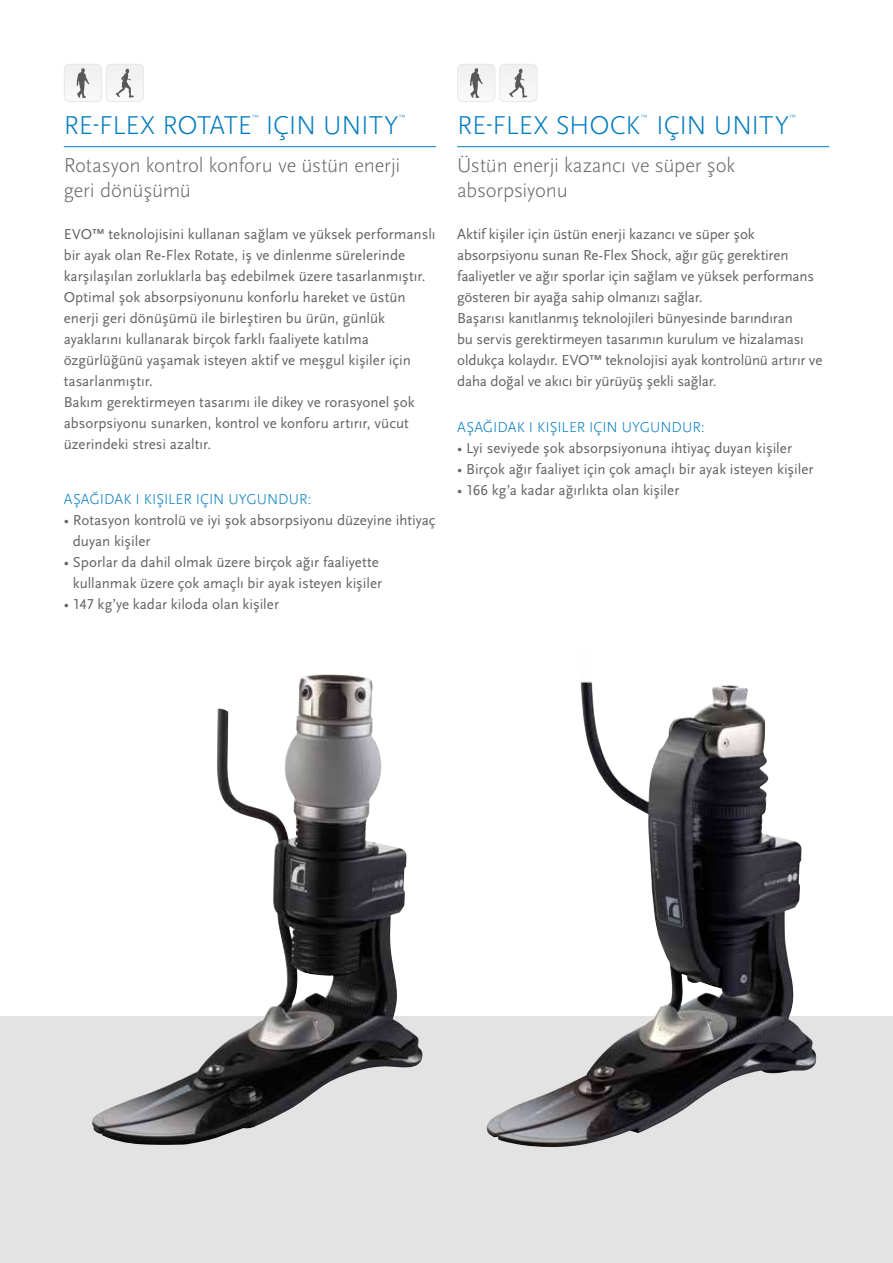
<style>
.page{position:relative;width:893px;height:1263px;background:#fff}
.page>*{position:absolute;margin:0;border:0;box-sizing:border-box;transform-origin:0 0}
.t1{font:300 27px "Scala Sans Pro";letter-spacing:-.01em;color:#007bbe}
.t2{font:300 21px/25.5px "Scala Sans Pro";letter-spacing:-.01em;color:#646363}
.t3{font:15px/21px "Scala Sans Pro";letter-spacing:-.005em;color:#646363}
.t4{font:300 15px "Scala Sans Pro";letter-spacing:-.005em;color:#007bbe}
.t5{font:300 7.8px "Scala Sans Pro";color:#007bbe}
</style>
<div class="page">
<div style="left:0;top:1016px;width:893px;height:247px;background:#e3e3e3"></div>
<img style="left:92px;top:676px;width:331px;height:469px">
<img style="left:486px;top:681px;width:331px;height:466px">
<hr style="left:64px;top:146px;width:372px;height:1px;background:#007bbe">
<svg style="left:64px;top:64px;width:80px;height:38px"></svg>
<hr style="left:457px;top:146px;width:372px;height:1px;background:#007bbe">
<svg style="left:457px;top:64px;width:80px;height:38px"></svg>
<h1 class="t1" style="left:64px;top:109px;width:190px">RE-FLEX ROTATE</h1>
<p class="t5" style="left:252px;top:113px;width:8px">™</p>
<h1 class="t1" style="left:266px;top:109px;width:134px">IÇIN UNITY</h1>
<p class="t5" style="left:399px;top:113px;width:8px">™</p>
<h2 class="t2" style="left:64px;top:152px;width:338px">Rotasyon kontrol konforu ve üstün enerji geri dönüşümü</h2>
<p class="t3" style="left:64px;top:224px;width:373px">EVO™ teknolojisini kullanan sağlam ve yüksek performanslı bir ayak olan Re-Flex Rotate, iş ve dinlenme sürelerinde karşılaşılan zorluklarla baş edebilmek üzere tasarlanmıştır.<br>Optimal şok absorpsiyonunu konforlu hareket ve üstün enerji geri dönüşümü ile birleştiren bu ürün, günlük ayaklarını kullanarak birçok farklı faaliyete katılma özgürlüğünü yaşamak isteyen aktif ve meşgul kişiler için tasarlanmıştır.<br>Bakım gerektirmeyen tasarımı ile dikey ve rorasyonel şok absorpsiyonu sunarken, kontrol ve konforu artırır, vücut üzerindeki stresi azaltır.</p>
<p class="t4" style="left:64px;top:491px;width:249px">AŞAĞIDAK I KIŞILER IÇIN UYGUNDUR:</p>
<p class="t3" style="left:73px;top:510px;width:364px;text-indent:-9px">• Rotasyon kontrolü ve iyi şok absorpsiyonu düzeyine ihtiyaç duyan kişiler</p>
<p class="t3" style="left:64px;top:552px;width:320px;text-align:right">• Sporlar da dahil olmak üzere birçok ağır faaliyette kullanmak üzere çok amaçlı bir ayak isteyen kişiler</p>
<p class="t3" style="left:64px;top:594px;width:217px">• 147 kg’ye kadar kiloda olan kişiler</p>
<h1 class="t1" style="left:457px;top:109px;width:185px">RE-FLEX SHOCK</h1>
<p class="t5" style="left:641px;top:113px;width:8px">™</p>
<h1 class="t1" style="left:656px;top:109px;width:134px">IÇIN UNITY</h1>
<p class="t5" style="left:789px;top:113px;width:8px">™</p>
<h2 class="t2" style="left:457px;top:152px;width:280px">Üstün enerji kazancı ve süper şok absorpsiyonu</h2>
<p class="t3" style="left:457px;top:224px;width:367px">Aktif kişiler için üstün enerji kazancı ve süper şok absorpsiyonu sunan Re-Flex Shock, ağır güç gerektiren faaliyetler ve ağır sporlar için sağlam ve yüksek performans gösteren bir ayağa sahip olmanızı sağlar.<br>Başarısı kanıtlanmış teknolojileri bünyesinde barındıran<br>bu servis gerektirmeyen tasarımın kurulum ve hizalaması oldukça kolaydır. EVO™ teknolojisi ayak kontrolünü artırır ve daha doğal ve akıcı bir yürüyüş şekli sağlar.</p>
<p class="t4" style="left:457px;top:419px;width:249px">AŞAĞIDAK I KIŞILER IÇIN UYGUNDUR:</p>
<p class="t3" style="left:457px;top:438px;width:336px">• Lyi seviyede şok absorpsiyonuna ihtiyaç duyan kişiler</p>
<p class="t3" style="left:457px;top:459px;width:358px">• Birçok ağır faaliyet için çok amaçlı bir ayak isteyen kişiler</p>
<p class="t3" style="left:457px;top:480px;width:224px">• 166 kg’a kadar ağırlıkta olan kişiler</p>
</div>
